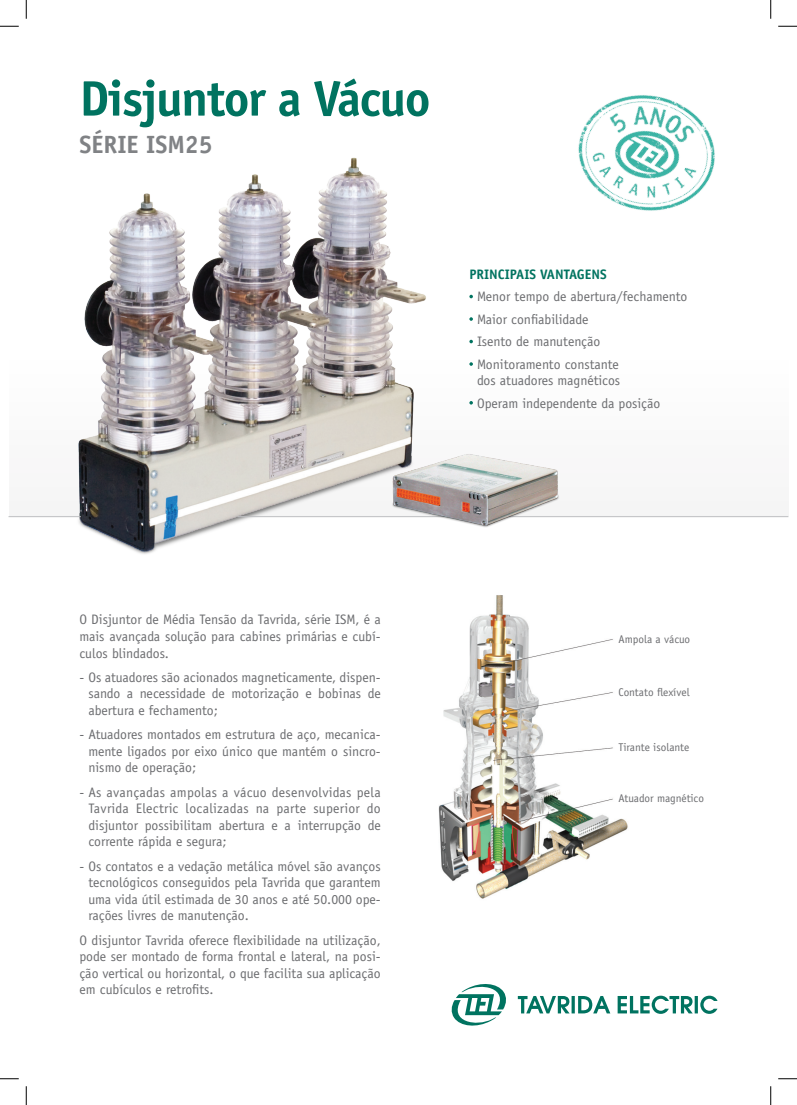
<style>
.page{position:relative;width:797px;height:1105px;background:#fff}
.page>*{position:absolute;margin:0;border:0;box-sizing:border-box;transform-origin:0 0}
.t1{font:700 50px "Officina Sans Std";letter-spacing:-.03em;color:#007360}
.t2{font:700 25px "Officina Sans Std";color:#808285}
.t3{font:13.75px/16.6px "Officina Sans Std";color:#6c6d70;text-align:justify}
.t4{font:700 13.75px "Officina Sans Std";color:#007360}
.t5{font:11.25px "Officina Sans Std";color:#6c6d70}
</style>
<div class="page">
<img style="left:438px;top:595px;width:190px;height:304px">
<img style="left:63px;top:157px;width:363px;height:397px">
<svg style="left:451px;top:984px;width:266px;height:42px"></svg>
<svg style="left:469px;top:295px;width:4px;height:3px"></svg>
<svg style="left:469px;top:317px;width:4px;height:4px"></svg>
<svg style="left:469px;top:340px;width:4px;height:3px"></svg>
<svg style="left:469px;top:362px;width:4px;height:4px"></svg>
<hr style="left:9px;top:516px;width:72px;height:1px;background:#bcbdc0">
<hr style="left:237px;top:516px;width:551px;height:1px;background:#bcbdc0">
<img style="left:372px;top:384px;width:208px;height:170px">
<img style="left:578px;top:95px;width:137px;height:116px">
<svg style="left:0;top:25px;width:19px;height:2px"></svg>
<svg style="left:778px;top:25px;width:19px;height:2px"></svg>
<svg style="left:0;top:1078px;width:19px;height:1px"></svg>
<svg style="left:778px;top:1078px;width:19px;height:1px"></svg>
<svg style="left:25px;top:0;width:2px;height:19px"></svg>
<svg style="left:25px;top:1086px;width:2px;height:19px"></svg>
<svg style="left:770px;top:0;width:1px;height:19px"></svg>
<svg style="left:770px;top:1086px;width:1px;height:19px"></svg>
<h1 class="t1" style="left:79px;top:67px;width:353px">DISJUNTOR A VÁCUO</h1>
<h2 class="t2" style="left:79px;top:129px;width:135px">SÉRIE ISM25</h2>
<p class="t4" style="left:469px;top:266px;width:139px">PRINCIPAIS VANTAGENS</p>
<p class="t3" style="left:477px;top:286px;width:212px;line-height:22.5px;text-align:left">Menor tempo de abertura/fechamento<br>Maior confiabilidade<br>Isento de manutenção<br>Monitoramento constante</p>
<p class="t3" style="left:477px;top:369px;width:185px;line-height:22.5px">dos atuadores magnéticos<br>Operam independente da posição</p>
<p class="t3" style="left:79px;top:611px;width:303px">O Disjuntor de Média Tensão da Tavrida, série ISM, é a mais avançada solução para cabines primárias e cubí&shy;culos blindados.</p>
<p class="t3" style="left:88px;top:669px;width:294px;text-indent:-9px">- Os atuadores são acionados magneticamente, dispen&shy;sando a necessidade de motorização e bobinas de abertura e fechamento;</p>
<p class="t3" style="left:88px;top:726px;width:294px;text-indent:-9px">- Atuadores montados em estrutura de aço, mecanica&shy;mente ligados por eixo único que mantém o sincro&shy;nismo de operação;</p>
<p class="t3" style="left:88px;top:783px;width:294px;text-indent:-9px">- As avançadas ampolas a vácuo desenvolvidas pela Tavrida Electric localizadas na parte superior do disjuntor possibilitam abertura e a interrupção de corrente rápida e segura;</p>
<p class="t3" style="left:88px;top:857px;width:294px;text-indent:-9px">- Os contatos e a vedação metálica móvel são avanços tecnológicos conseguidos pela Tavrida que garantem uma vida útil estimada de 30 anos e até 50.000 ope&shy;rações livres de manutenção.</p>
<p class="t3" style="left:79px;top:931px;width:303px">O disjuntor Tavrida oferece flexibilidade na utilização, pode ser montado de forma frontal e lateral, na posi&shy;ção vertical ou horizontal, o que facilita sua aplicação em cubículos e retrofits.</p>
<p class="t5" style="left:618px;top:632px;width:73px">Ampola a vácuo</p>
<p class="t5" style="left:618px;top:686px;width:73px">Contato flexível</p>
<p class="t5" style="left:618px;top:741px;width:72px">Tirante isolante</p>
<p class="t5" style="left:618px;top:792px;width:87px">Atuador magnético</p>
</div>
